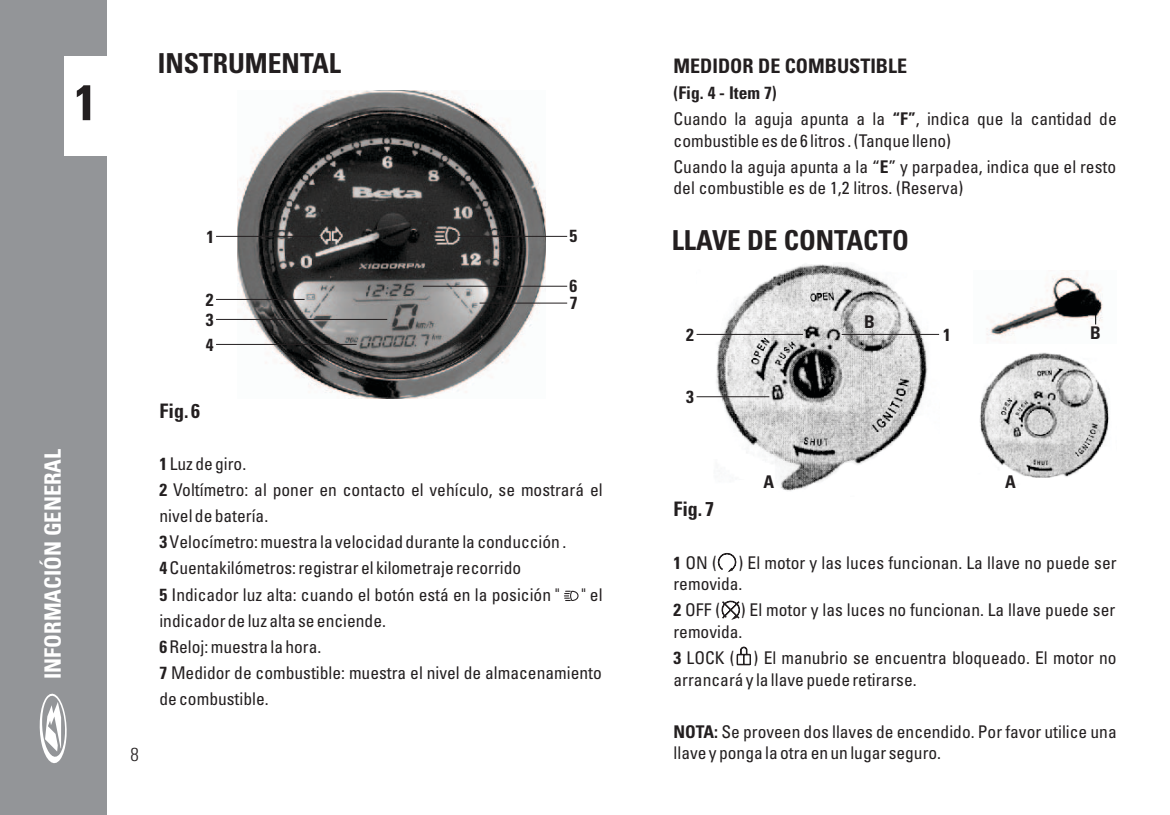
<style>
.page{position:relative;width:1170px;height:815px;background:#fff}
.page>*{position:absolute;margin:0;border:0;box-sizing:border-box;transform-origin:0 0}
.t1{font:700 condensed 50px "Univers LT Std";color:#231f20}
.t2{font:700 condensed 27.5px "Univers LT Std";color:#231f20}
.t3{font:700 condensed 22.5px "Univers LT Std";color:#fff}
.t4{font:700 condensed 20px "Univers LT Std";color:#231f20}
.t5{font:300 condensed 18.75px "Univers LT Std";color:#231f20}
.t6{font:condensed 17.5px/26px "Univers LT Std";color:#231f20}
.t7{font:700 condensed 17.5px "Univers LT Std";color:#231f20}
.s1{font-weight:700}
</style>
<div class="page">
<div style="left:0;top:0;width:106px;height:815px;background:#939598"></div>
<div style="left:64px;top:56px;width:42px;height:99px;background:#fff"></div>
<svg style="left:39px;top:693px;width:28px;height:70px"></svg>
<img style="left:237px;top:90px;width:309px;height:309px">
<svg style="left:564px;top:590px;width:15px;height:11px"></svg>
<hr style="left:216px;top:236px;width:104px;height:1px;background:#231f20">
<hr style="left:216px;top:299px;width:88px;height:1px;background:#231f20">
<hr style="left:216px;top:344px;width:140px;height:1px;background:#231f20">
<hr style="left:479px;top:303px;width:88px;height:1px;background:#231f20">
<hr style="left:216px;top:319px;width:171px;height:1px;background:#231f20">
<hr style="left:458px;top:236px;width:109px;height:1px;background:#231f20">
<hr style="left:423px;top:286px;width:144px;height:1px;background:#231f20">
<img style="left:696px;top:264px;width:243px;height:227px">
<img style="left:979px;top:352px;width:130px;height:126px">
<hr style="left:841px;top:334px;width:98px;height:1px;background:#231f20">
<hr style="left:696px;top:334px;width:106px;height:1px;background:#231f20">
<hr style="left:696px;top:396px;width:73px;height:1px;background:#231f20">
<svg style="left:721px;top:600px;width:20px;height:20px"></svg>
<svg style="left:717px;top:553px;width:20px;height:19px"></svg>
<svg style="left:736px;top:647px;width:15px;height:18px"></svg>
<img style="left:986px;top:271px;width:117px;height:67px">
<h1 class="t1" style="left:74px;top:84px;width:24px">1</h1>
<p class="t3" style="left:45px;top:679px;width:232px;rotate:-90deg">INFORMACIÓN GENERAL</p>
<p class="t5" style="left:130px;top:748px;width:10px">8</p>
<h2 class="t2" style="left:158px;top:53px;width:185px">INSTRUMENTAL</h2>
<p class="t4" style="left:673px;top:58px;width:235px">MEDIDOR DE COMBUSTIBLE</p>
<p class="t6" style="left:673px;top:82px;width:444px"><span class="s1">(Fig. 4 - Item 7)<br></span>Cuando la aguja apunta a la <span class="s1">“F”</span>, indica que la cantidad de</p>
<p class="t6" style="left:673px;top:130px;width:444px">combustible es de 6 litros . (Tanque lleno)<br>Cuando la aguja apunta a la “<span class="s1">E</span>” y parpadea, indica que el resto</p>
<p class="t6" style="left:673px;top:177px;width:291px">del combustible es de 1,2 litros. (Reserva)</p>
<p class="t7" style="left:206px;top:230px;width:9px">1</p>
<p class="t7" style="left:206px;top:293px;width:9px">2</p>
<p class="t7" style="left:206px;top:338px;width:9px">4</p>
<p class="t7" style="left:206px;top:313px;width:9px">3</p>
<p class="t7" style="left:569px;top:230px;width:9px">5</p>
<p class="t7" style="left:569px;top:280px;width:9px">6</p>
<p class="t7" style="left:569px;top:297px;width:9px">7</p>
<p class="t4" style="left:159px;top:404px;width:42px">Fig. 6</p>
<p class="t6" style="left:159px;top:453px;width:445px"><span class="s1">1</span> Luz de giro.<br><span class="s1">2</span> Voltímetro: al poner en contacto el vehículo, se mostrará el nivel de batería.<br><span class="s1">3</span> Velocímetro: muestra la velocidad durante la conducción .<br><span class="s1">4</span> Cuentakilómetros: registrar el kilometraje recorrido<br><span class="s1">5</span> Indicador luz alta: cuando el botón está en la posición " " el indicador de luz alta se enciende.<br><span class="s1">6</span> Reloj: muestra la hora.<br><span class="s1">7</span> Medidor de combustible: muestra el nivel de almacenamiento de combustible.</p>
<h2 class="t2" style="left:671px;top:230px;width:239px">LLAVE DE CONTACTO</h2>
<p class="t7" style="left:864px;top:315px;width:12px">B</p>
<p class="t7" style="left:686px;top:328px;width:9px">2</p>
<p class="t7" style="left:943px;top:328px;width:9px">1</p>
<p class="t7" style="left:686px;top:390px;width:9px">3</p>
<p class="t7" style="left:763px;top:475px;width:12px">A</p>
<p class="t7" style="left:1004px;top:475px;width:12px">A</p>
<p class="t7" style="left:1090px;top:327px;width:12px">B</p>
<p class="t4" style="left:673px;top:502px;width:42px">Fig. 7</p>
<p class="t6" style="left:673px;top:554px;width:444px;line-height:21.8px"><span class="s1">1</span> ON ( ) El motor y las luces funcionan. La llave no puede ser removida.</p>
<p class="t6" style="left:673px;top:601px;width:443px;line-height:21.8px"><span class="s1">2</span> OFF ( ) El motor y las luces no funcionan. La llave puede ser removida.</p>
<p class="t6" style="left:673px;top:649px;width:444px;line-height:21.8px"><span class="s1">3</span> LOCK ( ) El manubrio se encuentra bloqueado. El motor no arrancará y la llave puede retirarse.</p>
<p class="t6" style="left:673px;top:723px;width:444px;line-height:21.8px"><span class="s1">NOTA:</span> Se proveen dos llaves de encendido. Por favor utilice una llave y ponga la otra en un lugar seguro.</p>
</div>
